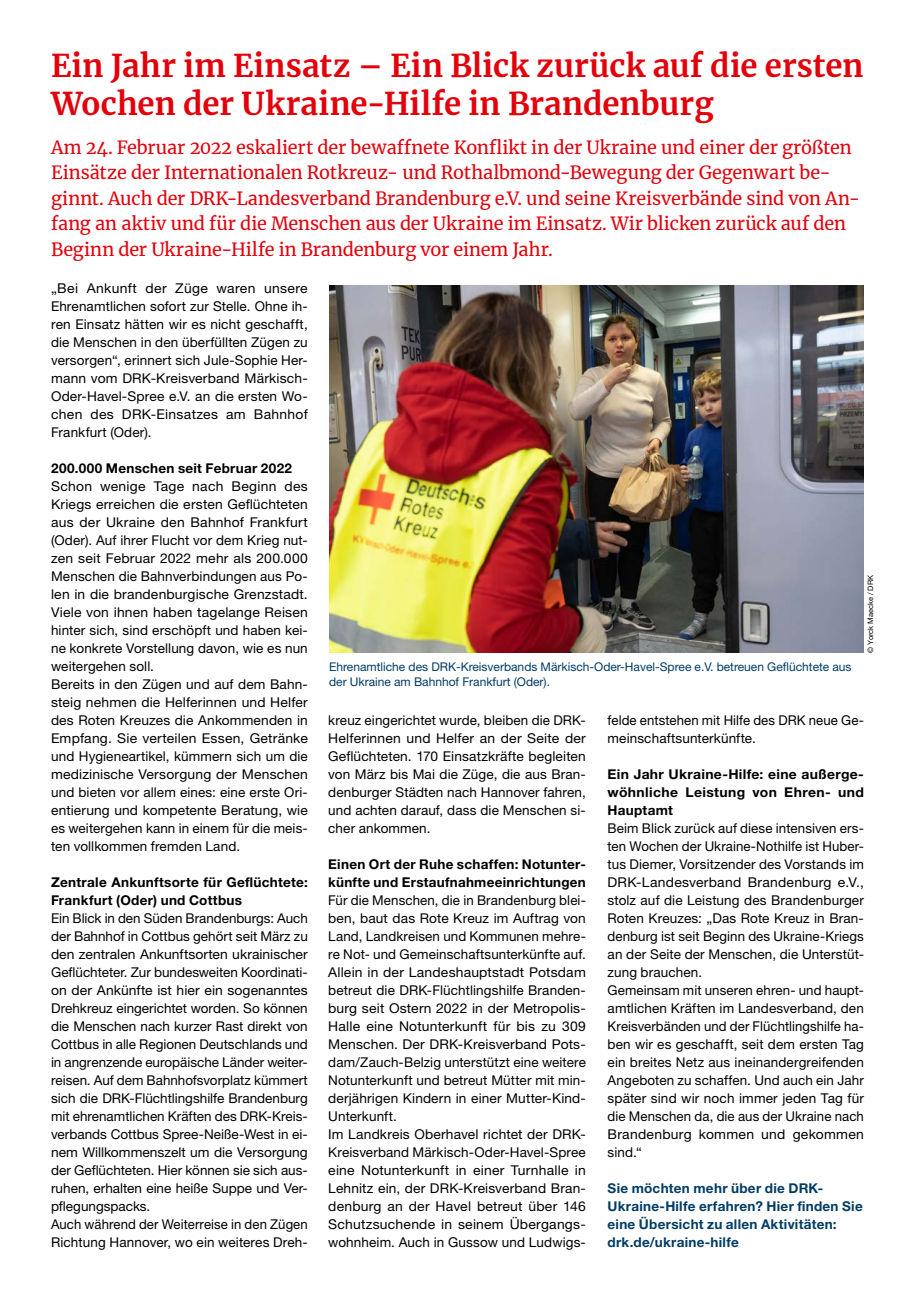
<style>
.page{position:relative;width:915px;height:1297px;background:#fff}
.page>*{position:absolute;margin:0;border:0;box-sizing:border-box;transform-origin:0 0}
.MGB_Headline_23{font:700 31.05px/37.2px "Merriweather";letter-spacing:.005em;color:#e3000b}
.MGB_Subline{font:18px/25.5px "Merriweather";letter-spacing:-.005em;color:#e3000b}
.MGB_Copy{font:13.5px/18px "Helvetica Neue LT Pro";letter-spacing:.01em;color:#000;text-align:justify}
.MGB_Copy_bold{font:700 13.5px/18px "Helvetica Neue LT Pro";letter-spacing:.02em;color:#000}
.MGB_Info{font:700 13.5px/18px "Helvetica Neue LT Pro";letter-spacing:.02em;color:#003c65}
.MGB_BU{font:12px/15px "Helvetica Neue LT Pro";color:#003c65}
.MGB_Fotocredits{font:7.5px "Helvetica Neue LT Pro";color:#000}
</style>
<div class="page">
<img style="left:329px;top:286px;width:534px;height:367px">
<p class="MGB_Headline_23" style="left:51px;top:47px;width:813px">Ein Jahr im Einsatz – Ein Blick zurück auf die ersten<br>Wochen der Ukraine-Hilfe in Brandenburg</p>
<p class="MGB_Subline" style="left:51px;top:134px;width:810px">Am 24. Februar 2022 eskaliert der bewaffnete Konflikt in der Ukraine und einer der größten Einsätze der Internationalen Rotkreuz- und Rothalbmond-Bewegung der Gegenwart be&shy;ginnt. Auch der DRK-Landesverband Brandenburg e.V. und seine Kreisverbände sind von An&shy;fang an aktiv und für die Menschen aus der Ukraine im Einsatz. Wir blicken zurück auf den Beginn der Ukraine-Hilfe in Brandenburg vor einem Jahr.</p>
<p class="MGB_Copy" style="left:51px;top:278px;width:258px">„Bei Ankunft der Züge waren unsere Ehrenamtlichen sofort zur Stelle. Ohne ih&shy;ren Einsatz hätten wir es nicht geschafft, die Menschen in den überfüllten Zügen zu versorgen“, erinnert sich Jule-Sophie Her&shy;mann vom DRK-Kreisverband Märkisch-Oder-Havel-Spree e.V. an die ersten Wo&shy;chen des DRK-Einsatzes am Bahnhof Frankfurt (Oder).</p>
<p class="MGB_Copy_bold" style="left:51px;top:458px;width:242px">200.000 Menschen seit Februar 2022</p>
<p class="MGB_Copy" style="left:51px;top:476px;width:258px">Schon wenige Tage nach Beginn des Kriegs erreichen die ersten Geflüchteten aus der Ukraine den Bahnhof Frankfurt (Oder). Auf ihrer Flucht vor dem Krieg nut&shy;zen seit Februar 2022 mehr als 200.000<br>Menschen die Bahnverbindungen aus Po&shy;len in die brandenburgische Grenzstadt.<br>Viele von ihnen haben tagelange Reisen hinter sich, sind erschöpft und haben kei&shy;ne konkrete Vorstellung davon, wie es nun weitergehen soll.</p>
<p class="MGB_Copy" style="left:51px;top:674px;width:258px">Bereits in den Zügen und auf dem Bahn&shy;steig nehmen die Helferinnen und Helfer des Roten Kreuzes die Ankommenden in Empfang. Sie verteilen Essen, Getränke und Hygieneartikel, kümmern sich um die medizinische Versorgung der Menschen und bieten vor allem eines: eine erste Ori&shy;entierung und kompetente Beratung, wie es weitergehen kann in einem für die meis&shy;ten vollkommen fremden Land.</p>
<p class="MGB_Copy_bold" style="left:51px;top:872px;width:258px">Zentrale Ankunftsorte für Geflüchtete:<br>Frankfurt (Oder) und Cottbus</p>
<p class="MGB_Copy" style="left:51px;top:908px;width:258px">Ein Blick in den Süden Brandenburgs: Auch der Bahnhof in Cottbus gehört seit März zu den zentralen Ankunftsorten ukrainischer Geflüchteter. Zur bundesweiten Koordinati&shy;on der Ankünfte ist hier ein sogenanntes Drehkreuz eingerichtet worden. So können die Menschen nach kurzer Rast direkt von Cottbus in alle Regionen Deutschlands und in angrenzende europäische Länder weiter&shy;reisen. Auf dem Bahnhofsvorplatz kümmert sich die DRK-Flüchtlingshilfe Brandenburg mit ehrenamtlichen Kräften des DRK-Kreis&shy;verbands Cottbus Spree-Neiße-West in ei&shy;nem Willkommenszelt um die Versorgung der Geflüchteten. Hier können sie sich aus&shy;ruhen, erhalten eine heiße Suppe und Ver&shy;pflegungspacks.</p>
<p class="MGB_Copy" style="left:51px;top:1214px;width:258px">Auch während der Weiterreise in den Zügen<br>Richtung Hannover, wo ein weiteres Dreh-</p>
<p class="MGB_Fotocredits" style="left:865px;top:653px;width:79px;rotate:-90deg">© Yorck Maecke / DRK</p>
<p class="MGB_BU" style="left:329px;top:658px;width:524px">Ehrenamtliche des DRK-Kreisverbands Märkisch-Oder-Havel-Spree e.V. betreuen Geflüchtete aus der Ukraine am Bahnhof Frankfurt (Oder).</p>
<p class="MGB_Copy" style="left:328px;top:710px;width:259px">kreuz eingerichtet wurde, bleiben die DRK-Helferinnen und Helfer an der Seite der Geflüchteten. 170 Einsatzkräfte begleiten von März bis Mai die Züge, die aus Bran&shy;denburger Städten nach Hannover fahren, und achten darauf, dass die Menschen si&shy;cher ankommen.</p>
<p class="MGB_Copy_bold" style="left:328px;top:854px;width:259px">Einen Ort der Ruhe schaffen: Notunter&shy;künfte und Erstaufnahmeeinrichtungen</p>
<p class="MGB_Copy" style="left:328px;top:890px;width:259px">Für die Menschen, die in Brandenburg blei&shy;ben, baut das Rote Kreuz im Auftrag von Land, Landkreisen und Kommunen mehre&shy;re Not- und Gemeinschaftsunterkünfte auf.<br>Allein in der Landeshauptstadt Potsdam betreut die DRK-Flüchtlingshilfe Branden&shy;burg seit Ostern 2022 in der Metropolis-Halle eine Notunterkunft für bis zu 309<br>Menschen. Der DRK-Kreisverband Pots&shy;dam/Zauch-Belzig unterstützt eine weitere Notunterkunft und betreut Mütter mit min&shy;derjährigen Kindern in einer Mutter-Kind-Unterkunft.</p>
<p class="MGB_Copy" style="left:328px;top:1124px;width:259px">Im Landkreis Oberhavel richtet der DRK-Kreisverband Märkisch-Oder-Havel-Spree eine Notunterkunft in einer Turnhalle in Lehnitz ein, der DRK-Kreisverband Bran&shy;denburg an der Havel betreut über 146<br>Schutzsuchende in seinem Übergangs&shy;wohnheim. Auch in Gussow und Ludwigs-</p>
<p class="MGB_Copy" style="left:607px;top:710px;width:258px">felde entstehen mit Hilfe des DRK neue Ge&shy;meinschaftsunterkünfte.</p>
<p class="MGB_Copy_bold" style="left:607px;top:764px;width:258px;text-align:justify">Ein Jahr Ukraine-Hilfe: eine außerge&shy;wöhnliche Leistung von Ehren- und Hauptamt</p>
<p class="MGB_Copy" style="left:607px;top:818px;width:258px">Beim Blick zurück auf diese intensiven ers&shy;ten Wochen der Ukraine-Nothilfe ist Huber&shy;tus Diemer, Vorsitzender des Vorstands im DRK-Landesverband Brandenburg e.V., stolz auf die Leistung des Brandenburger Roten Kreuzes: „Das Rote Kreuz in Bran&shy;denburg ist seit Beginn des Ukraine-Kriegs an der Seite der Menschen, die Unterstüt&shy;zung brauchen.</p>
<p class="MGB_Copy" style="left:607px;top:980px;width:258px">Gemeinsam mit unseren ehren- und haupt&shy;amtlichen Kräften im Landesverband, den Kreisverbänden und der Flüchtlingshilfe ha&shy;ben wir es geschafft, seit dem ersten Tag ein breites Netz aus ineinandergreifenden Angeboten zu schaffen. Und auch ein Jahr später sind wir noch immer jeden Tag für die Menschen da, die aus der Ukraine nach Brandenburg kommen und gekommen sind.“</p>
<p class="MGB_Info" style="left:607px;top:1178px;width:257px">Sie möchten mehr über die DRK-Ukraine-Hilfe erfahren? Hier finden Sie eine Übersicht zu allen Aktivitäten: drk.de/ukraine-hilfe</p>
</div>
